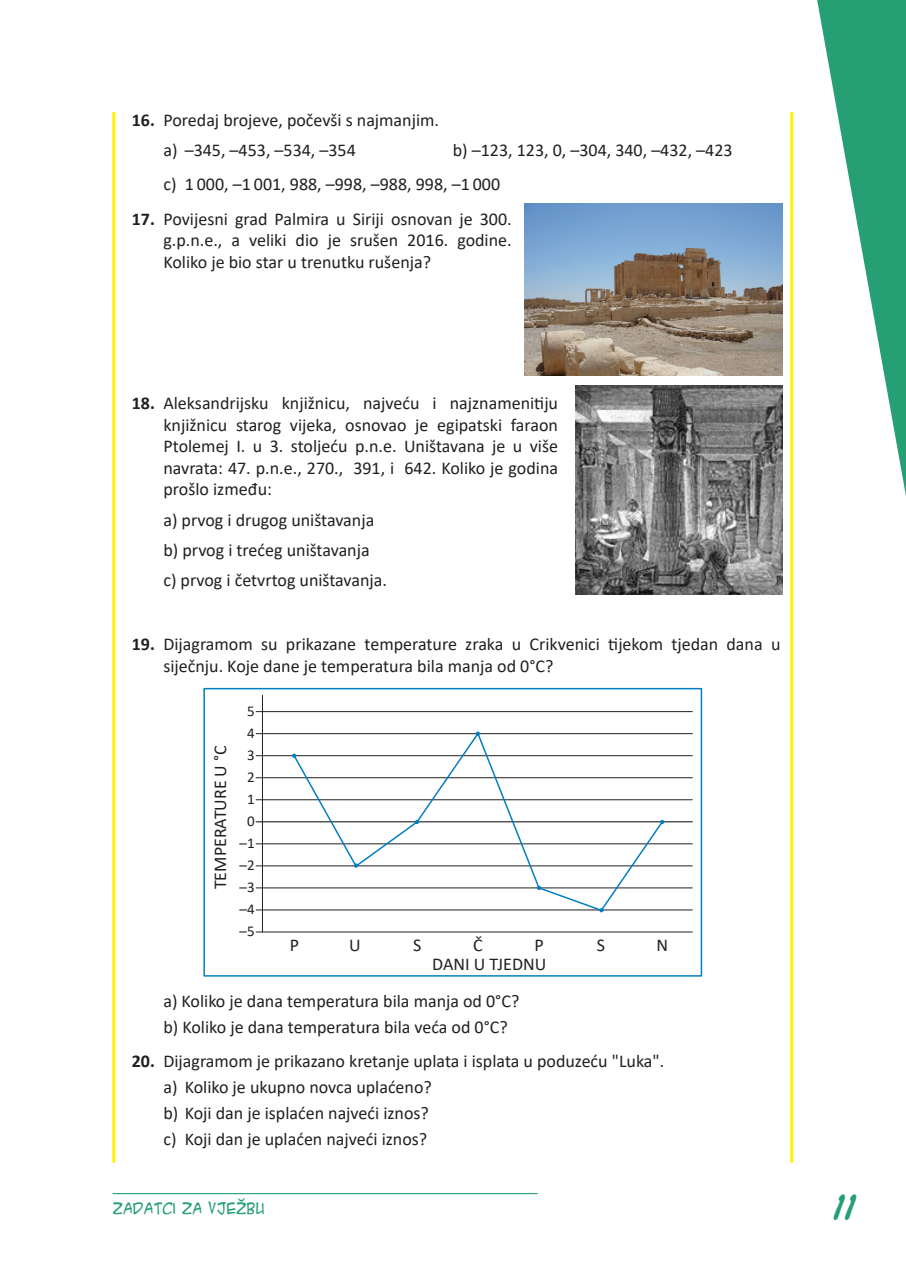
<style>
.page{position:relative;width:906px;height:1277px;background:#fff}
.page>*{position:absolute;margin:0;border:0;box-sizing:border-box;transform-origin:0 0}
.t1{font:700 27px "ACME Secret Agent";color:#279f75}
.Tekst_zadatci{font:18px/21.6px "Calibri";color:#231f20;text-align:justify}
.Tekst_zadatci_4_tab{font:18px "Calibri";color:#231f20}
.Tekst_rješenja{font:18px "Calibri";color:#231f20}
.Tekst_rješenja-2{font:15px "Calibri";color:#231f20}
.Na_dnu_strane{font:15px "ACME Secret Agent";color:#279f75}
.s1{font-weight:700}
</style>
<div class="page">
<svg style="left:817px;top:0;width:88px;height:490px"></svg>
<hr style="left:113px;top:1192px;width:424px;height:2px;background:#279f75">
<hr style="left:256px;top:931px;width:436px;height:1px;background:#231f20">
<hr style="left:256px;top:887px;width:436px;height:1px;background:#231f20">
<hr style="left:256px;top:843px;width:436px;height:1px;background:#231f20">
<hr style="left:256px;top:799px;width:436px;height:1px;background:#231f20">
<hr style="left:256px;top:755px;width:436px;height:1px;background:#231f20">
<hr style="left:256px;top:909px;width:436px;height:1px;background:#231f20">
<hr style="left:262px;top:695px;width:1px;height:237px;background:#231f20">
<hr style="left:256px;top:865px;width:436px;height:1px;background:#231f20">
<hr style="left:256px;top:821px;width:436px;height:1px;background:#231f20">
<hr style="left:256px;top:777px;width:436px;height:1px;background:#231f20">
<hr style="left:256px;top:733px;width:436px;height:1px;background:#231f20">
<hr style="left:256px;top:711px;width:436px;height:1px;background:#231f20">
<svg style="left:292px;top:731px;width:372px;height:181px"></svg>
<div style="left:203px;top:688px;width:499px;height:288px;border:2px solid #007ec5"></div>
<img style="left:524px;top:204px;width:258px;height:172px">
<img style="left:575px;top:385px;width:207px;height:209px">
<hr style="left:112px;top:113px;width:3px;height:1048px;background:#fff101">
<hr style="left:790px;top:113px;width:3px;height:1048px;background:#fff101">
<svg style="left:898px;top:0;width:8px;height:7px"></svg>
<p class="Tekst_zadatci" style="left:132px;top:109px;width:309px"><span class="s1">16.</span> Poredaj brojeve, počevši s najmanjim.</p>
<p class="Tekst_zadatci_4_tab" style="left:163px;top:137px;width:194px">a) –345, –453, –534, –354</p>
<p class="Tekst_zadatci_4_tab" style="left:452px;top:137px;width:281px">b) –123, 123, 0, –304, 340, –432, –423</p>
<p class="Tekst_zadatci" style="left:163px;top:173px;width:338px">c) 1 000, –1 001, 988, –998, –988, 998, –1 000</p>
<p class="Tekst_zadatci" style="left:163px;top:207px;width:350px;text-indent:-32px"><span class="s1">17.</span> Povijesni grad Palmira u Siriji osnovan je 300. g.p.n.e., a veliki dio je srušen 2016. godine.<br>Koliko je bio star u trenutku rušenja?</p>
<p class="Tekst_zadatci" style="left:163px;top:392px;width:396px;text-indent:-32px"><span class="s1">18.</span> Aleksandrijsku knjižnicu, najveću i najznamenitiju knjižnicu starog vijeka, osnovao je egipatski faraon Ptolemej I. u 3. stoljeću p.n.e. Uništavana je u više navrata: 47. p.n.e., 270., 391, i 642. Koliko je godina prošlo između:</p>
<p class="Tekst_zadatci_4_tab" style="left:163px;top:507px;width:212px">a) prvog i drugog uništavanja</p>
<p class="Tekst_zadatci_4_tab" style="left:163px;top:537px;width:208px">b) prvog i trećeg uništavanja</p>
<p class="Tekst_zadatci_4_tab" style="left:163px;top:567px;width:225px">c) prvog i četvrtog uništavanja.</p>
<p class="Tekst_zadatci" style="left:163px;top:632px;width:618px;text-indent:-32px"><span class="s1">19.</span> Dijagramom su prikazane temperature zraka u Crikvenici tijekom tjedan dana u siječnju. Koje dane je temperatura bila manja od 0°C?</p>
<p class="Tekst_rješenja-2" style="left:247px;top:700px;width:9px">5</p>
<p class="Tekst_rješenja-2" style="left:247px;top:722px;width:9px">4</p>
<p class="Tekst_rješenja-2" style="left:247px;top:744px;width:9px">3</p>
<p class="Tekst_rješenja-2" style="left:247px;top:766px;width:9px">2</p>
<p class="Tekst_rješenja-2" style="left:247px;top:788px;width:9px">1</p>
<p class="Tekst_rješenja-2" style="left:247px;top:810px;width:9px">0</p>
<p class="Tekst_rješenja-2" style="left:239px;top:832px;width:17px">–1</p>
<p class="Tekst_rješenja-2" style="left:239px;top:854px;width:17px">–2</p>
<p class="Tekst_rješenja-2" style="left:239px;top:876px;width:17px">–3</p>
<p class="Tekst_rješenja-2" style="left:239px;top:898px;width:17px">–4</p>
<p class="Tekst_rješenja-2" style="left:239px;top:920px;width:17px">–5</p>
<p class="Tekst_rješenja" style="left:208px;top:889px;width:146px;rotate:-90deg">TEMPERATURE U °C</p>
<p class="Tekst_rješenja" style="left:289px;top:932px;width:11px">P</p>
<p class="Tekst_rješenja" style="left:349px;top:932px;width:13px">U</p>
<p class="Tekst_rješenja" style="left:413px;top:932px;width:10px">S</p>
<p class="Tekst_rješenja" style="left:473px;top:932px;width:11px">Č</p>
<p class="Tekst_rješenja" style="left:534px;top:932px;width:11px">P</p>
<p class="Tekst_rješenja" style="left:596px;top:932px;width:10px">S</p>
<p class="Tekst_rješenja" style="left:656px;top:932px;width:13px">N</p>
<p class="Tekst_rješenja" style="left:432px;top:951px;width:116px">DANI U TJEDNU</p>
<p class="Tekst_zadatci_4_tab" style="left:163px;top:988px;width:357px">a) Koliko je dana temperatura bila manja od 0°C?</p>
<p class="Tekst_zadatci_4_tab" style="left:163px;top:1014px;width:346px">b) Koliko je dana temperatura bila veća od 0°C?</p>
<p class="Tekst_zadatci" style="left:132px;top:1049px;width:534px"><span class="s1">20.</span> Dijagramom je prikazano kretanje uplata i isplata u poduzeću "Luka".</p>
<p class="Tekst_zadatci_4_tab" style="left:163px;top:1074px;width:270px">a) Koliko je ukupno novca uplaćeno?</p>
<p class="Tekst_zadatci_4_tab" style="left:163px;top:1100px;width:267px">b) Koji dan je isplaćen najveći iznos?</p>
<p class="Tekst_zadatci_4_tab" style="left:163px;top:1126px;width:265px">c) Koji dan je uplaćen najveći iznos?</p>
<p class="Na_dnu_strane" style="left:112px;top:1196px;width:154px">ZADATCI ZA VJEŽBU</p>
<h1 class="t1" style="left:833px;top:1185px;width:25px">11</h1>
</div>
